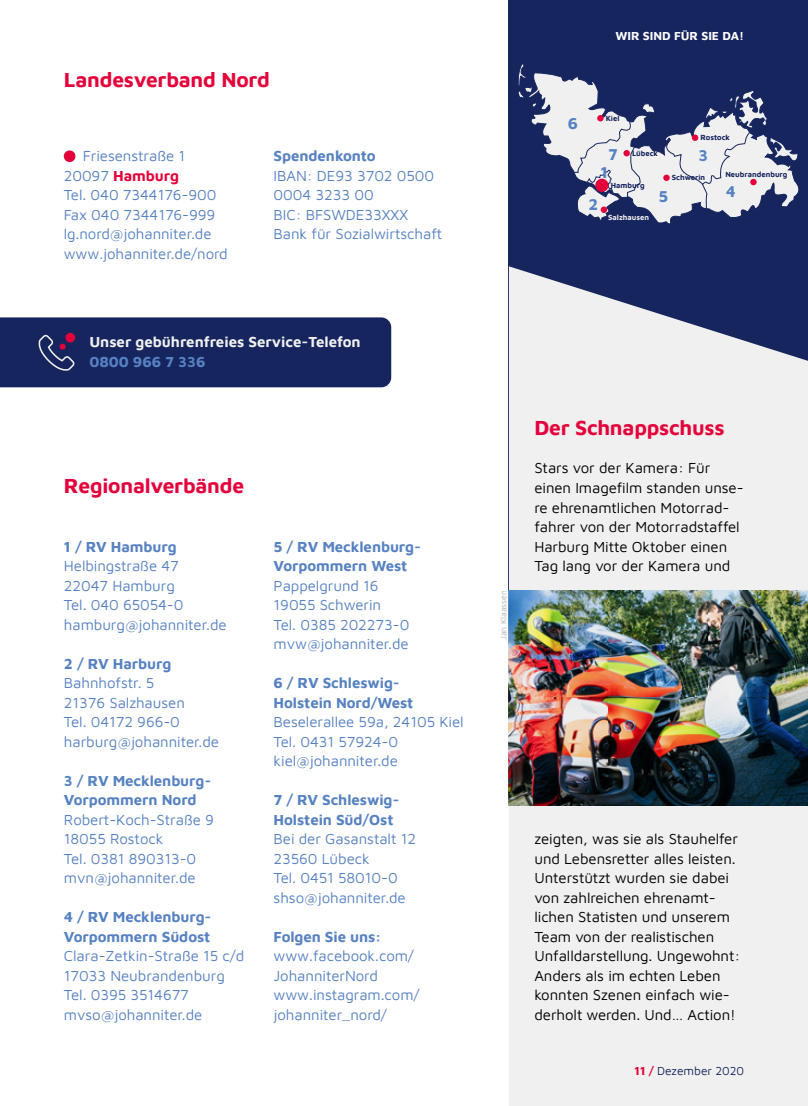
<style>
.page{position:relative;width:808px;height:1106px;background:#fff}
.page>*{position:absolute;margin:0;border:0;box-sizing:border-box;transform-origin:0 0}
.t1{font:700 21px "Maven Pro";letter-spacing:-.01em;color:#e4003a}
.t2{font:700 16.2px "Maven Pro";color:#5782c2}
.t3{font:700 16.05px "Maven Pro";color:#5782c2}
.t4{font:15px/19.5px "Maven Pro";letter-spacing:-.005em;color:#5782c2}
.t5{font:15px/19.5px "Maven Pro";letter-spacing:-.005em;color:#000}
.t6{font:700 15px/19.5px "Maven Pro";letter-spacing:-.005em;color:#5782c2}
.t7{font:700 15px "Maven Pro";color:#f0f0f0}
.t8{font:700 12px "Maven Pro";color:#fff}
.t9{font:12px "Maven Pro";color:#17255f}
.t10{font:8.55px "Maven Pro";letter-spacing:-.005em;color:#b2b2b2}
.t11{font:700 7.65px "Maven Pro";color:#17255f}
.t12{font:700 7.65px "Maven Pro";color:#f0f0f0}
.s1{font-weight:700;color:#e4003a}
</style>
<div class="page">
<div style="left:509px;top:0;width:299px;height:625px;background:#17255f"></div>
<svg style="left:509px;top:266px;width:299px;height:840px;fill:#f0f0f0"></svg>
<div style="left:64px;top:150px;width:11px;height:12px;background:#e4003a;border-radius:50%"></div>
<div style="left:0;top:317px;width:391px;height:70px;background:#17255f"></div>
<div style="left:66px;top:333px;width:9px;height:9px;background:#e4003a;border-radius:50%"></div>
<svg style="left:518px;top:64px;width:280px;height:157px"></svg>
<div style="left:750px;top:179px;width:7px;height:6px;background:#e4003a;border-radius:50%"></div>
<div style="left:595px;top:179px;width:13px;height:13px;background:#e4003a;border-radius:50%"></div>
<div style="left:692px;top:134px;width:6px;height:7px;background:#e4003a;border-radius:50%"></div>
<div style="left:663px;top:175px;width:7px;height:6px;background:#e4003a;border-radius:50%"></div>
<div style="left:623px;top:150px;width:7px;height:6px;background:#e4003a;border-radius:50%"></div>
<div style="left:597px;top:115px;width:7px;height:6px;background:#e4003a;border-radius:50%"></div>
<div style="left:601px;top:206px;width:6px;height:7px;background:#e4003a;border-radius:50%"></div>
<img style="left:509px;top:590px;width:299px;height:215px">
<h1 class="t1" style="left:64px;top:65px;width:207px">Landesverband Nord</h1>
<p class="t4" style="left:64px;top:145px;width:165px;text-indent:19px">Friesenstraße 1<br>20097 <span class="s1">Hamburg<br></span>Tel. 040 7344176-900<br>Fax 040 7344176-999 lg.nord@johanniter.de www.johanniter.de/nord</p>
<p class="t6" style="left:274px;top:145px;width:104px">Spendenkonto</p>
<p class="t4" style="left:274px;top:165px;width:170px">IBAN: DE93 3702 0500<br>0004 3233 00<br>BIC: BFSWDE33XXX<br>Bank für Sozialwirtschaft</p>
<p class="t7" style="left:89px;top:331px;width:273px">Unser gebührenfreies Service-Telefon</p>
<p class="t6" style="left:89px;top:351px;width:118px">0800 966 7 336</p>
<h1 class="t1" style="left:64px;top:471px;width:182px">Regionalverbände</h1>
<p class="t6" style="left:64px;top:535px;width:114px">1 / RV Hamburg</p>
<p class="t4" style="left:64px;top:555px;width:164px">Helbingstraße 47<br>22047 Hamburg<br>Tel. 040 65054-0 hamburg@johanniter.de</p>
<p class="t6" style="left:64px;top:652px;width:109px">2 / RV Harburg</p>
<p class="t4" style="left:64px;top:672px;width:157px">Bahnhofstr. 5<br>21376 Salzhausen<br>Tel. 04172 966-0 harburg@johanniter.de</p>
<p class="t6" style="left:64px;top:769px;width:149px">3 / RV Mecklenburg-<br>Vorpommern Nord</p>
<p class="t4" style="left:64px;top:808px;width:151px">Robert-Koch-Straße 9<br>18055 Rostock<br>Tel. 0381 890313-0 mvn@johanniter.de</p>
<p class="t6" style="left:64px;top:906px;width:149px">4 / RV Mecklenburg-<br>Vorpommern Südost</p>
<p class="t4" style="left:64px;top:945px;width:182px">Clara-Zetkin-Straße 15 c/d<br>17033 Neubrandenburg<br>Tel. 0395 3514677 mvso@johanniter.de</p>
<p class="t6" style="left:274px;top:535px;width:149px">5 / RV Mecklenburg-<br>Vorpommern West</p>
<p class="t4" style="left:274px;top:574px;width:137px">Pappelgrund 16<br>19055 Schwerin<br>Tel. 0385 202273-0 mvw@johanniter.de</p>
<p class="t6" style="left:274px;top:672px;width:141px">6 / RV Schleswig-<br>Holstein Nord/West</p>
<p class="t4" style="left:274px;top:711px;width:192px">Beselerallee 59a, 24105 Kiel<br>Tel. 0431 57924-0 kiel@johanniter.de</p>
<p class="t6" style="left:274px;top:789px;width:127px">7 / RV Schleswig-<br>Holstein Süd/Ost</p>
<p class="t4" style="left:274px;top:828px;width:144px">Bei der Gasanstalt 12<br>23560 Lübeck<br>Tel. 0451 58010-0 shso@johanniter.de</p>
<p class="t6" style="left:274px;top:925px;width:109px">Folgen Sie uns:</p>
<p class="t4" style="left:274px;top:945px;width:148px">www.facebook.com/<br>JohanniterNord www.instagram.com/ johanniter_nord/</p>
<p class="t8" style="left:615px;top:28px;width:130px">WIR SIND FÜR SIE DA!</p>
<p class="t2" style="left:568px;top:111px;width:12px">6</p>
<p class="t11" style="left:606px;top:113px;width:15px">Kiel</p>
<p class="t2" style="left:608px;top:143px;width:11px">7</p>
<p class="t2" style="left:601px;top:161px;width:9px">1</p>
<p class="t11" style="left:632px;top:148px;width:28px">Lübeck</p>
<p class="t11" style="left:700px;top:132px;width:31px">Rostock</p>
<p class="t11" style="left:672px;top:172px;width:35px">Schwerin</p>
<p class="t2" style="left:698px;top:144px;width:11px">3</p>
<p class="t11" style="left:725px;top:169px;width:63px">Neubrandenburg</p>
<p class="t3" style="left:588px;top:193px;width:11px">2</p>
<p class="t11" style="left:611px;top:180px;width:35px">Hamburg</p>
<p class="t12" style="left:608px;top:212px;width:42px">Salzhausen</p>
<p class="t2" style="left:658px;top:185px;width:11px">5</p>
<p class="t2" style="left:726px;top:180px;width:11px">4</p>
<p class="t10" style="left:498px;top:640px;width:51px;rotate:-90deg">Jan Klaassen</p>
<h1 class="t1" style="left:534px;top:413px;width:192px">Der Schnappschuss</h1>
<p class="t5" style="left:534px;top:457px;width:211px">Stars vor der Kamera: Für einen Imagefilm standen unse&shy;re ehrenamtlichen Motorrad&shy;fahrer von der Motorradstaffel<br>Harburg Mitte Oktober einen<br>Tag lang vor der Kamera und</p>
<p class="t5" style="left:534px;top:828px;width:207px">zeigten, was sie als Stauhelfer und Lebensretter alles leisten.<br>Unterstützt wurden sie dabei von zahlreichen ehrenamt&shy;lichen Statisten und unserem<br>Team von der realistischen<br>Unfalldarstellung. Ungewohnt:<br>Anders als im echten Leben konnten Szenen einfach wie&shy;derholt werden. Und… Action!</p>
<p class="t9" style="left:634px;top:1063px;width:111px"><span class="s1">11 /</span> Dezember 2020</p>
</div>
